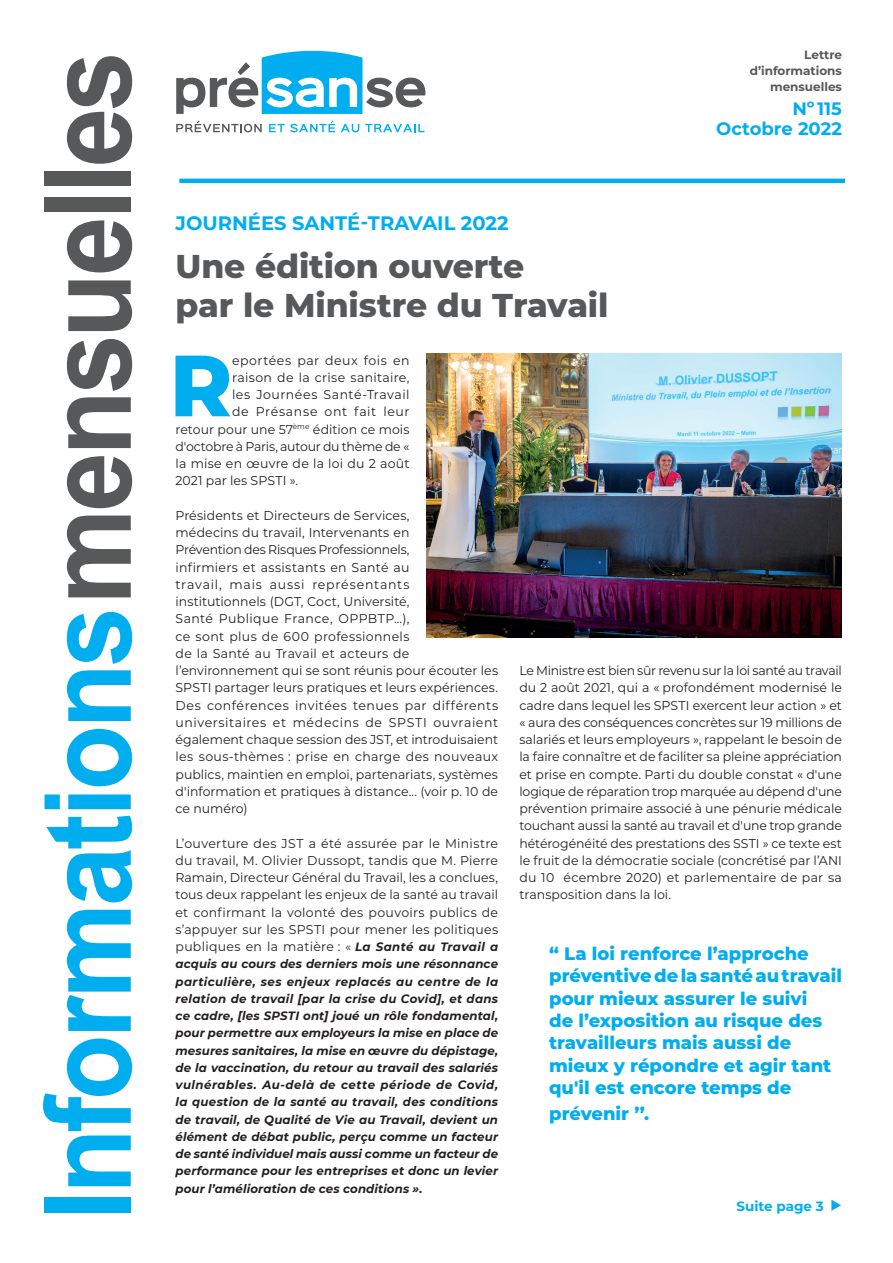
<style>
.page{position:relative;width:893px;height:1263px;background:#fff}
.page>*{position:absolute;margin:0;border:0;box-sizing:border-box;transform-origin:0 0}
.t1{font:700 120.45px "Arial";letter-spacing:-.03em;color:#00aeef;scale:.89 1}
.Article_1er_paragrap{font:800 86.7px "Montserrat";color:#00aeef}
.TitreUne{font:800 33px/39.6px "Montserrat";letter-spacing:-.005em;color:#57585a}
.Surtitre_de_Une{font:700 19.5px "Montserrat";color:#00aeef}
.Exergue_actupro{font:800 18px/22.4px "Montserrat";color:#00aeef}
.Surtitre_de_Une-2{font:700 18px "Montserrat";color:#00aeef}
.Article_Intertitre_g{font:700 13.5px "Montserrat";color:#00aeef}
.Article_Paragraphes{font:12.75px/17.2px "Montserrat";letter-spacing:.015em;color:#231f20;text-align:justify}
.Article_1er_paragrap-2{font:12.75px "Montserrat";letter-spacing:.02em;color:#231f20}
.Article_1er_paragrap-3{font:12.75px "Montserrat";letter-spacing:-.02em;color:#231f20}
.Article_1er_paragrap-4{font:12.75px "Montserrat";color:#231f20}
.Article_1er_paragrap-5{font:12.75px "Montserrat";letter-spacing:.045em;color:#231f20}
.Article_1er_paragrap-6{font:12.75px "Montserrat";letter-spacing:.04em;color:#231f20}
.Article_1er_paragrap-7{font:12.75px "Montserrat";letter-spacing:.055em;color:#231f20}
.Article_Paragraphes-2{font:italic 700 12px/17.2px "Montserrat";letter-spacing:.01em;color:#231f20;text-align:justify}
.t2{font:700 12px/15.8px "Montserrat";color:#57585a;text-align:right}
.s1{color:#57585a}
.s2{font-size:12px}
.s3{font-weight:700;font-style:italic;font-size:12px}
</style>
<div class="page">
<svg style="left:176px;top:120px;width:86px;height:12px"></svg>
<svg style="left:269px;top:120px;width:66px;height:12px"></svg>
<svg style="left:341px;top:124px;width:18px;height:8px"></svg>
<svg style="left:365px;top:124px;width:59px;height:8px"></svg>
<svg style="left:176px;top:51px;width:249px;height:63px"></svg>
<hr style="left:179px;top:179px;width:666px;height:4px;background:#00aeef">
<img style="left:427px;top:353px;width:415px;height:285px">
<h1 class="t1" style="left:4px;top:1220px;width:1315px;rotate:-90deg">Informations<span class="s1">mensuelles</span></h1>
<p class="t2" style="left:750px;top:46px;width:94px">Lettre d’informations mensuelles</p>
<p class="Surtitre_de_Une-2" style="left:792px;top:96px;width:51px">Nº 115</p>
<p class="Surtitre_de_Une-2" style="left:716px;top:116px;width:127px">Octobre 2022</p>
<p class="Surtitre_de_Une" style="left:176px;top:209px;width:335px">JOURNÉES SANTÉ-TRAVAIL 2022</p>
<p class="TitreUne" style="left:176px;top:244px;width:434px">Une édition ouverte<br>par le Ministre du Travail</p>
<p class="Article_1er_paragrap" style="left:170px;top:322px;width:64px">R</p>
<p class="Article_1er_paragrap-6" style="left:232px;top:351px;width:179px">eportées par deux fois en</p>
<p class="Article_1er_paragrap-2" style="left:232px;top:368px;width:179px">raison de la crise sanitaire,</p>
<p class="Article_1er_paragrap-5" style="left:232px;top:386px;width:179px">les Journées Santé-Travail</p>
<p class="Article_1er_paragrap-7" style="left:232px;top:403px;width:179px">de Présanse ont fait leur</p>
<p class="Article_1er_paragrap-4" style="left:176px;top:420px;width:236px">retour pour une 57<sup>ème</sup> édition ce mois</p>
<p class="Article_1er_paragrap-3" style="left:176px;top:437px;width:236px">d'octobre à Paris, autour du thème de «</p>
<p class="Article_1er_paragrap-2" style="left:176px;top:455px;width:235px">la mise en œuvre de la loi du 2 août</p>
<p class="Article_1er_paragrap-2" style="left:176px;top:472px;width:124px">2021 par les SPSTI ».</p>
<p class="Article_Paragraphes" style="left:176px;top:506px;width:324px;text-align:left">Présidents et Directeurs de Services,<br>médecins du travail, Intervenants en<br>Prévention des Risques Professionnels,<br>infirmiers et assistants en Santé au<br>travail, mais aussi représentants institutionnels (DGT, Coct, Université,<br>Santé Publique France, OPPBTP…),<br>ce sont plus de 600 professionnels<br>de la Santé au Travail et acteurs de l’environnement qui se sont réunis pour écouter les SPSTI partager leurs pratiques et leurs expériences.<br>Des conférences invitées tenues par différents universitaires et médecins de SPSTI ouvraient également chaque session des JST, et introduisaient les sous-thèmes : prise en charge des nouveaux publics, maintien en emploi, partenariats, systèmes d'information et pratiques à distance... (voir p. 10 de ce numéro)</p>
<p class="Article_Paragraphes" style="left:176px;top:834px;width:324px">L’ouverture des JST a été assurée par le Ministre du travail, M. Olivier Dussopt, tandis que M. Pierre Ramain, Directeur Général du Travail, les a conclues, tous deux rappelant les enjeux de la santé au travail et confirmant la volonté des pouvoirs publics de s’appuyer sur les SPSTI pour mener les politiques publiques en la matière : <span class="s2">«</span> <span class="s3">La Santé au Travail a</span></p>
<p class="Article_Paragraphes-2" style="left:176px;top:955px;width:324px">acquis au cours des derniers mois une résonnance particulière, ses enjeux replacés au centre de la relation de travail [par la crise du Covid], et dans ce cadre, [les SPSTI ont] joué un rôle fondamental, pour permettre aux employeurs la mise en place de mesures sanitaires, la mise en œuvre du dépistage, de la vaccination, du retour au travail des salariés vulnérables. Au-delà de cette période de Covid, la question de la santé au travail, des conditions de travail, de Qualité de Vie au Travail, devient un élément de débat public, perçu comme un facteur de santé individuel mais aussi comme un facteur de performance pour les entreprises et donc un levier pour l’amélioration de ces conditions ».</p>
<p class="Article_Paragraphes" style="left:519px;top:661px;width:324px">Le Ministre est bien sûr revenu sur la loi santé au travail du 2 août 2021, qui a « profondément modernisé le cadre dans lequel les SPSTI exercent leur action » et « aura des conséquences concrètes sur 19 millions de salariés et leurs employeurs », rappelant le besoin de la faire connaître et de faciliter sa pleine appréciation et prise en compte. Parti du double constat « d'une logique de réparation trop marquée au dépend d'une prévention primaire associé à une pénurie médicale touchant aussi la santé au travail et d'une trop grande hétérogénéité des prestations des SSTI » ce texte est le fruit de la démocratie sociale (concrétisé par l’ANI du 10 écembre 2020) et parlementaire de par sa transposition dans la loi.</p>
<p class="Exergue_actupro" style="left:549px;top:941px;width:294px">“ La loi renforce l’approche préventive de la santé au travail pour mieux assurer le suivi<br>de l’exposition au risque des travailleurs mais aussi de mieux y répondre et agir tant qu'il est encore temps de</p>
<p class="Exergue_actupro" style="left:549px;top:1102px;width:101px">prévenir ’’.</p>
<p class="Article_Intertitre_g" style="left:737px;top:1196px;width:89px">Suite page 3</p>
</div>
